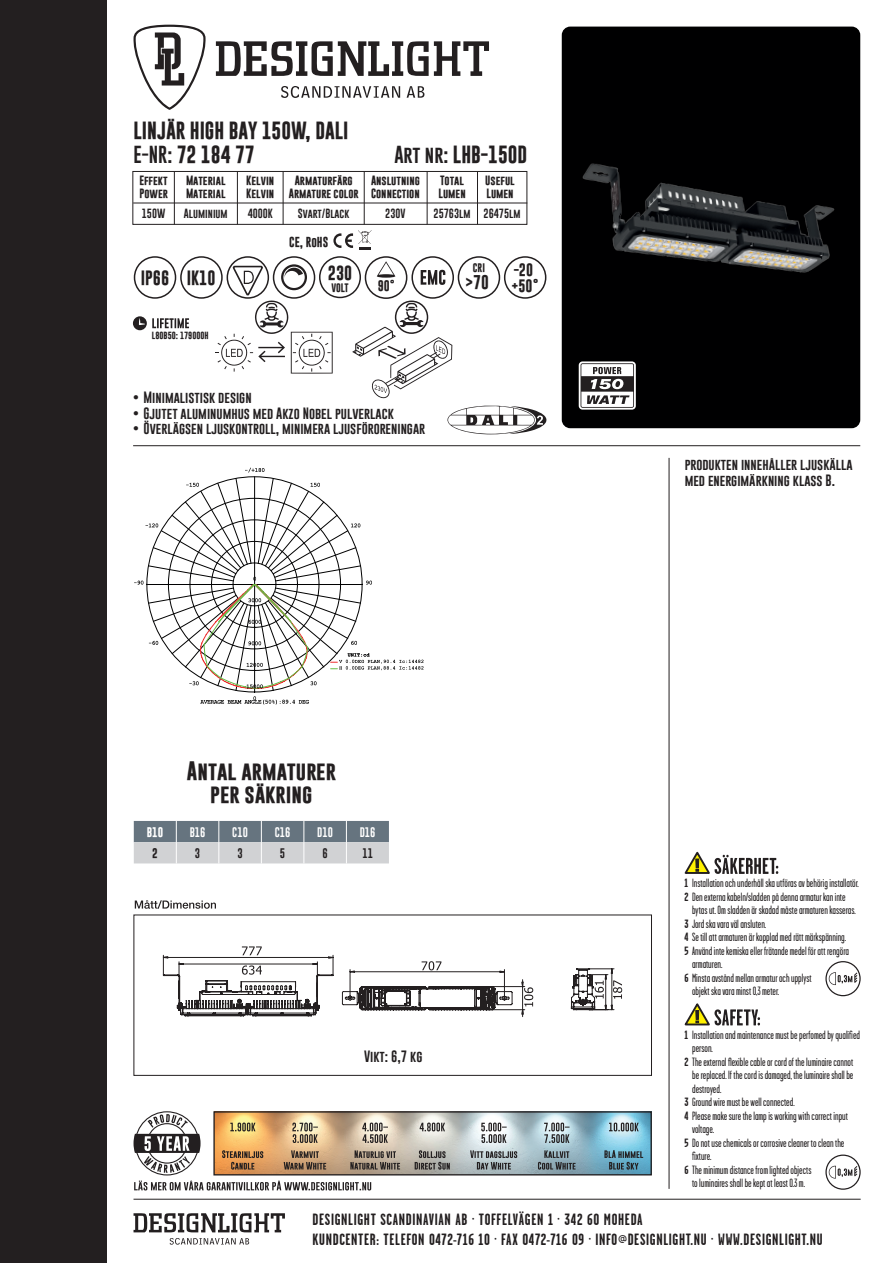
<style>
.page{position:relative;width:893px;height:1263px;background:#fff}
.page>*{position:absolute;margin:0;border:0;box-sizing:border-box;transform-origin:0 0}
.t1{font:700 19.35px/23.2px "Gobold";color:#231f20;text-align:center}
.t2{font:700 18px/24.6px "Gobold";color:#231f20}
.t3{font:700 16.35px/19.6px "Garage Gothic";letter-spacing:.04em;color:#231f20}
.t4{font:700 15px "Gobold";color:#231f20}
.t5{font:700 14.85px "Gobold";color:#231f20}
.t6{font:700 14.4px "Gobold";color:#231f20}
.t7{font:700 13.05px/15.6px "Gobold";color:#231f20}
.t8{font:12px/13.5px "Garage Gothic";color:#231f20}
.t9{font:12px/15.6px "Gobold";color:#231f20}
.t10{font:700 11.1px "Gobold";color:#231f20}
.t11{font:700 10.5px "Gobold";color:#231f20}
.t12{font:10.2px "Gobold";color:#fff}
.t13{font:10.2px "Gobold";color:#231f20}
.t14{font:700 10.2px "Gobold";color:#fff}
.t15{font:700 10.2px "Gobold";color:#231f20}
.t16{font:700 9.75px/12.6px "Gobold";color:#231f20}
.t17{font:9.75px "Gobold";color:#231f20}
.t18{font:700 9px "Gobold";color:#231f20}
.t19{font:700 8.85px "Gobold";color:#231f20}
.t20{font:700 7.5px "Gobold";color:#231f20}
.s1{font-weight:400}
.s2{font-weight:700}
</style>
<div class="page">
<div style="left:0;top:0;width:106px;height:1263px;background:#231f20"></div>
<svg style="left:216px;top:41px;width:273px;height:35px"></svg>
<svg style="left:281px;top:86px;width:119px;height:12px"></svg>
<svg style="left:407px;top:86px;width:17px;height:12px"></svg>
<svg style="left:134px;top:25px;width:72px;height:85px"></svg>
<hr style="left:134px;top:1199px;width:727px;height:1px;background:#231f20">
<svg style="left:134px;top:1213px;width:151px;height:19px"></svg>
<svg style="left:170px;top:1238px;width:79px;height:6px"></svg>
<hr style="left:133px;top:445px;width:727px;height:1px;background:#231f20">
<div style="left:562px;top:27px;width:298px;height:401px;background:#000001;border-radius:9px"></div>
<svg style="left:133px;top:316px;width:56px;height:14px"></svg>
<svg style="left:352px;top:300px;width:100px;height:98px"></svg>
<svg style="left:135px;top:900px;width:81px;height:9px"></svg>
<div style="left:134px;top:914px;width:518px;height:162px;border:1px solid #231f20"></div>
<img style="left:582px;top:163px;width:253px;height:110px">
<div style="left:579px;top:361px;width:57px;height:49px;background:#fff;border-radius:4px"></div>
<svg style="left:580px;top:363px;width:54px;height:45px"></svg>
<div style="left:825px;top:961px;width:36px;height:35px;border:1px solid #231f20;border-radius:50%"></div>
<svg style="left:829px;top:972px;width:28px;height:13px"></svg>
<div style="left:825px;top:1154px;width:36px;height:36px;border:1px solid #231f20;border-radius:50%"></div>
<svg style="left:829px;top:1166px;width:28px;height:12px"></svg>
<svg style="left:684px;top:851px;width:94px;height:23px"></svg>
<svg style="left:684px;top:1003px;width:76px;height:23px"></svg>
<hr style="left:669px;top:458px;width:1px;height:731px;background:#231f20">
<svg style="left:134px;top:468px;width:289px;height:236px"></svg>
<svg style="left:333px;top:230px;width:39px;height:20px"></svg>
<svg style="left:134px;top:821px;width:255px;height:42px;background:#9da4ab"></svg>
<svg style="left:163px;top:946px;width:170px;height:71px"></svg>
<svg style="left:342px;top:961px;width:191px;height:56px"></svg>
<svg style="left:571px;top:968px;width:51px;height:42px"></svg>
<div style="left:132px;top:171px;width:395px;height:54px;border:1px solid #231f20"></div>
<hr style="left:174px;top:172px;width:1px;height:52px;background:#231f20">
<hr style="left:237px;top:172px;width:1px;height:52px;background:#231f20">
<hr style="left:283px;top:172px;width:1px;height:52px;background:#231f20">
<hr style="left:364px;top:172px;width:1px;height:52px;background:#231f20">
<hr style="left:427px;top:172px;width:1px;height:52px;background:#231f20">
<hr style="left:477px;top:172px;width:1px;height:52px;background:#231f20">
<hr style="left:133px;top:203px;width:394px;height:1px;background:#231f20">
<div style="left:365px;top:256px;width:42px;height:43px;border:2px solid #231f20;border-radius:50%"></div>
<svg style="left:377px;top:261px;width:18px;height:17px"></svg>
<div style="left:319px;top:256px;width:42px;height:42px;border:1px solid #231f20;border-radius:50%"></div>
<div style="left:458px;top:256px;width:42px;height:43px;border:2px solid #231f20;border-radius:50%"></div>
<div style="left:504px;top:256px;width:42px;height:43px;border:2px solid #231f20;border-radius:50%"></div>
<div style="left:411px;top:256px;width:43px;height:43px;border:2px solid #231f20;border-radius:50%"></div>
<svg style="left:421px;top:270px;width:24px;height:15px"></svg>
<div style="left:134px;top:256px;width:42px;height:43px;border:2px solid #231f20;border-radius:50%"></div>
<div style="left:227px;top:256px;width:42px;height:43px;border:2px solid #231f20;border-radius:50%"></div>
<div style="left:180px;top:256px;width:43px;height:43px;border:2px solid #231f20;border-radius:50%"></div>
<div style="left:273px;top:256px;width:42px;height:43px;border:2px solid #231f20;border-radius:50%"></div>
<svg style="left:215px;top:264px;width:118px;height:110px"></svg>
<img style="left:400px;top:1113px;width:244px;height:60px">
<svg style="left:644px;top:1113px;width:6px;height:60px"></svg>
<div style="left:213px;top:1111px;width:439px;height:64px;border:1px solid #231f20"></div>
<svg style="left:420px;top:1122px;width:25px;height:9px"></svg>
<svg style="left:415px;top:1150px;width:35px;height:19px"></svg>
<svg style="left:544px;top:1122px;width:25px;height:21px"></svg>
<svg style="left:538px;top:1150px;width:38px;height:19px"></svg>
<svg style="left:481px;top:1122px;width:26px;height:21px"></svg>
<svg style="left:470px;top:1150px;width:47px;height:19px"></svg>
<svg style="left:609px;top:1122px;width:30px;height:9px"></svg>
<svg style="left:604px;top:1150px;width:39px;height:19px"></svg>
<img style="left:134px;top:1111px;width:266px;height:79px">
<svg style="left:447px;top:405px;width:100px;height:29px"></svg>
<h2 class="t2" style="left:134px;top:118px;width:216px">LINJÄR HIGH BAY 150W, DALI<br><span class="s1">E-NR:</span> 72 184 77</h2>
<p class="t16" style="left:139px;top:174px;width:30px">Effekt<br>Power</p>
<p class="t17" style="left:142px;top:207px;width:25px">150W</p>
<p class="t16" style="left:186px;top:174px;width:41px">Material<br>Material</p>
<p class="t17" style="left:184px;top:207px;width:45px">Aluminium</p>
<p class="t4" style="left:141px;top:268px;width:76px">IP66 IK10</p>
<p class="t16" style="left:246px;top:174px;width:30px">Kelvin<br>Kelvin</p>
<p class="t17" style="left:248px;top:207px;width:27px">4000K</p>
<p class="t16" style="left:289px;top:174px;width:72px;text-align:center">Armaturfärg<br>Armature color</p>
<p class="t17" style="left:298px;top:207px;width:53px">Svart/Black</p>
<p class="t11" style="left:289px;top:235px;width:40px">CE, RoHS</p>
<p class="t5" style="left:328px;top:264px;width:26px">230</p>
<p class="t19" style="left:331px;top:282px;width:19px">VOLT</p>
<h2 class="t2" style="left:394px;top:142px;width:134px"><span class="s1">Art nr:</span> LHB-150D</h2>
<p class="t16" style="left:371px;top:174px;width:50px">Anslutning<br>Connection</p>
<p class="t17" style="left:385px;top:207px;width:22px">230V</p>
<p class="t16" style="left:438px;top:174px;width:29px">Total<br>Lumen</p>
<p class="t16" style="left:485px;top:174px;width:31px">Useful<br>Lumen</p>
<p class="t17" style="left:434px;top:207px;width:38px">25763lm</p>
<p class="t17" style="left:484px;top:207px;width:38px">26475lm</p>
<p class="t10" style="left:378px;top:279px;width:19px">90°</p>
<p class="t18" style="left:473px;top:262px;width:14px">CRI</p>
<p class="t6" style="left:465px;top:273px;width:25px">&gt;70</p>
<p class="t7" style="left:511px;top:262px;width:29px">-20 +50°</p>
<p class="t20" style="left:152px;top:330px;width:58px">L80B50: 179000H</p>
<p class="t9" style="left:133px;top:390px;width:120px">• Minimalistisk design</p>
<p class="t9" style="left:133px;top:405px;width:262px">• Gjutet aluminumhus med Akzo Nobel pulverlack</p>
<p class="t9" style="left:133px;top:421px;width:294px">• Överlägsen ljuskontroll, minimera ljusföroreningar</p>
<h1 class="t1" style="left:187px;top:759px;width:151px">Antal armaturer per säkring</h1>
<p class="t14" style="left:147px;top:825px;width:18px">B10</p>
<p class="t12" style="left:190px;top:825px;width:17px">B16</p>
<p class="t12" style="left:232px;top:825px;width:17px">C10</p>
<p class="t12" style="left:275px;top:825px;width:17px">C16</p>
<p class="t12" style="left:317px;top:825px;width:17px">D10</p>
<p class="t12" style="left:360px;top:825px;width:17px">D16</p>
<p class="t15" style="left:152px;top:846px;width:7px">2</p>
<p class="t13" style="left:195px;top:846px;width:7px">3</p>
<p class="t13" style="left:237px;top:846px;width:7px">3</p>
<p class="t13" style="left:280px;top:846px;width:7px">5</p>
<p class="t13" style="left:322px;top:846px;width:7px">6</p>
<p class="t13" style="left:362px;top:846px;width:12px">11</p>
<p class="t9" style="left:364px;top:1048px;width:60px">Vikt: 6,7 kg</p>
<p class="t9" style="left:685px;top:457px;width:170px">produkten innehåller ljuskälla med energimärkning klass B.</p>
<p class="t8" style="left:685px;top:877px;width:176px"><span class="s2">1</span> Installationochunderhållskautförasavbehöriginstallatör.<br><span class="s2">2</span> Denexternakabeln/sladdenpådennaarmaturkaninte</p>
<p class="t8" style="left:692px;top:904px;width:165px">bytasut.Omsladdenärskadadmåstearmaturenkasseras.</p>
<p class="t8" style="left:685px;top:917px;width:83px"><span class="s2">3</span> Jordskavaravälansluten.</p>
<p class="t8" style="left:685px;top:931px;width:163px"><span class="s2">4</span> Setillattarmaturenärkoppladmedrättmärkspänning.</p>
<p class="t8" style="left:685px;top:944px;width:166px"><span class="s2">5</span> Användintekemiskaeller frätandemedel föratt rengöra</p>
<p class="t8" style="left:692px;top:958px;width:32px">armaturen.</p>
<p class="t8" style="left:685px;top:971px;width:128px"><span class="s2">6</span> Minstaavståndmellanarmaturochupplyst</p>
<p class="t8" style="left:692px;top:985px;width:88px">objektskavaraminst0,3meter.</p>
<p class="t8" style="left:685px;top:1028px;width:177px"><span class="s2">1</span> Installationandmaintenancemustbeperfomedbyqualified</p>
<p class="t8" style="left:692px;top:1042px;width:22px">person.</p>
<p class="t8" style="left:685px;top:1055px;width:170px"><span class="s2">2</span> Theexternalflexiblecableorcordof theluminairecannot</p>
<p class="t8" style="left:692px;top:1069px;width:163px">bereplaced. If thecordisdamaged, theluminaireshallbe</p>
<p class="t8" style="left:692px;top:1082px;width:31px">destroyed.</p>
<p class="t8" style="left:685px;top:1096px;width:111px"><span class="s2">3</span> Groundwiremustbewellconnected.</p>
<p class="t8" style="left:685px;top:1109px;width:165px"><span class="s2">4</span> Pleasemakesurethelampisworkingwithcorrect input</p>
<p class="t8" style="left:692px;top:1123px;width:23px">voltage.</p>
<p class="t8" style="left:685px;top:1136px;width:161px"><span class="s2">5</span> Donotusechemicalsorcorrosivecleaner tocleanthe</p>
<p class="t8" style="left:692px;top:1150px;width:21px">fixture.</p>
<p class="t8" style="left:685px;top:1163px;width:128px"><span class="s2">6</span> Theminimumdistancefromlightedobjects</p>
<p class="t8" style="left:692px;top:1177px;width:114px">toluminairesshallbekeptat least0.3m.</p>
<h3 class="t3" style="left:313px;top:1210px;width:511px">DESIGNLIGHT SCANDINAVIAN AB · TOFFELVÄGEN 1 · 342 60 MOHEDA<br>KUNDCENTER: TELEFON 0472-716 10 · FAX 0472-716 09 · INFO@DESIGNLIGHT.NU · WWW.DESIGNLIGHT.NU</h3>
</div>
